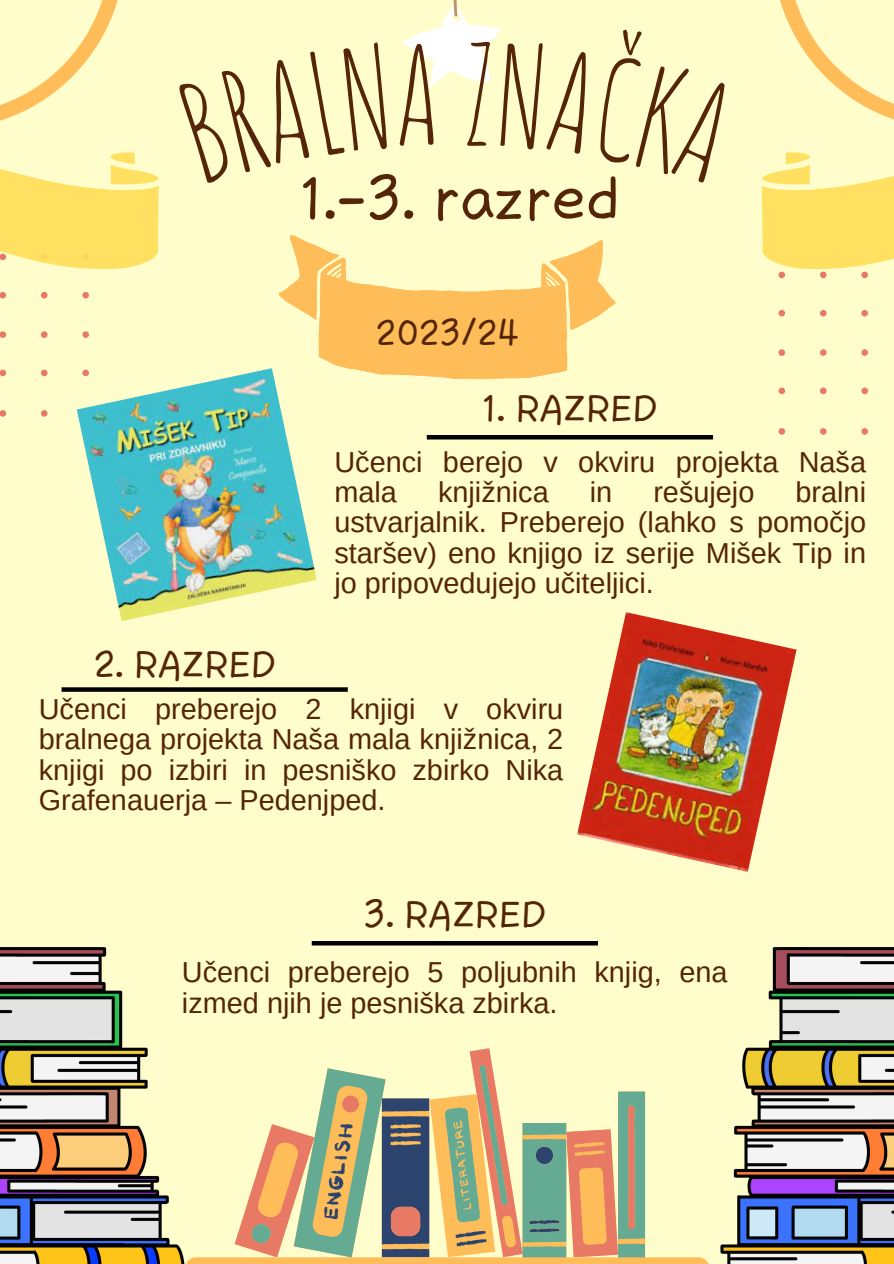
<style>
.page{position:relative;width:894px;height:1264px;background:#fff}
.page>*{position:absolute;margin:0;border:0;box-sizing:border-box;transform-origin:0 0}
.t1{font:75px "DM Jacaranda";color:#542508}
.t2{font:47.25px "DM Jacaranda";color:#542508}
.t3{font:45px "DM Jacaranda";color:#542508}
.t4{font:28.8px/30.5px "Arimo";color:#542508}
</style>
<div class="page">
<div style="left:0;top:0;width:893px;height:1263px;background:#fffdcb"></div>
<svg style="left:278px;top:235px;width:337px;height:144px;fill:#ffbd59"></svg>
<hr style="left:426px;top:435px;width:286px;height:4px;background:#000">
<img style="left:0;top:947px;width:184px;height:316px">
<img style="left:720px;top:947px;width:173px;height:316px">
<svg style="left:186px;top:1238px;width:522px;height:25px"></svg>
<svg style="left:634px;top:1091px;width:11px;height:166px;background:#70a98d"></svg>
<svg style="left:235px;top:1048px;width:399px;height:209px"></svg>
<svg style="left:761px;top:152px;width:132px;height:283px"></svg>
<svg style="left:0;top:0;width:118px;height:121px"></svg>
<svg style="left:780px;top:0;width:113px;height:119px"></svg>
<svg style="left:0;top:152px;width:159px;height:265px"></svg>
<svg style="left:61px;top:687px;width:287px;height:4px"></svg>
<hr style="left:311px;top:941px;width:286px;height:4px;background:#000">
<img style="left:77px;top:368px;width:239px;height:253px">
<img style="left:577px;top:612px;width:219px;height:259px">
<svg style="left:402px;top:0;width:98px;height:89px"></svg>
<p class="t1" style="left:300px;top:155px;width:322px">1.-3. razred</p>
<p class="t3" style="left:376px;top:307px;width:144px">2023/24</p>
<p class="t2" style="left:482px;top:380px;width:177px">1. RAZRED</p>
<p class="t2" style="left:94px;top:637px;width:184px">2. RAZRED</p>
<p class="t4" style="left:334px;top:446px;width:533px">Učenci berejo v okviru projekta Naša mala</p>
<p class="t4" style="left:438px;top:476px;width:112px">knjižnica</p>
<p class="t4" style="left:589px;top:476px;width:24px">in</p>
<p class="t4" style="left:653px;top:476px;width:103px">rešujejo</p>
<p class="t4" style="left:334px;top:476px;width:533px;text-align:justify;text-indent:461px">bralni ustvarjalnik. Preberejo (lahko s pomočjo staršev) eno knjigo iz serije Mišek Tip in jo pripovedujejo učiteljici.</p>
<p class="t4" style="left:39px;top:693px;width:526px;text-align:justify">Učenci preberejo 2 knjigi v okviru bralnega projekta Naša mala knjižnica, 2 knjigi po izbiri in pesniško zbirko Nika Grafenauerja – Pedenjped.</p>
<p class="t2" style="left:363px;top:886px;width:185px">3. RAZRED</p>
<p class="t4" style="left:182px;top:956px;width:547px">Učenci preberejo 5 poljubnih knjig, ena izmed njih je pesniška zbirka.</p>
</div>
